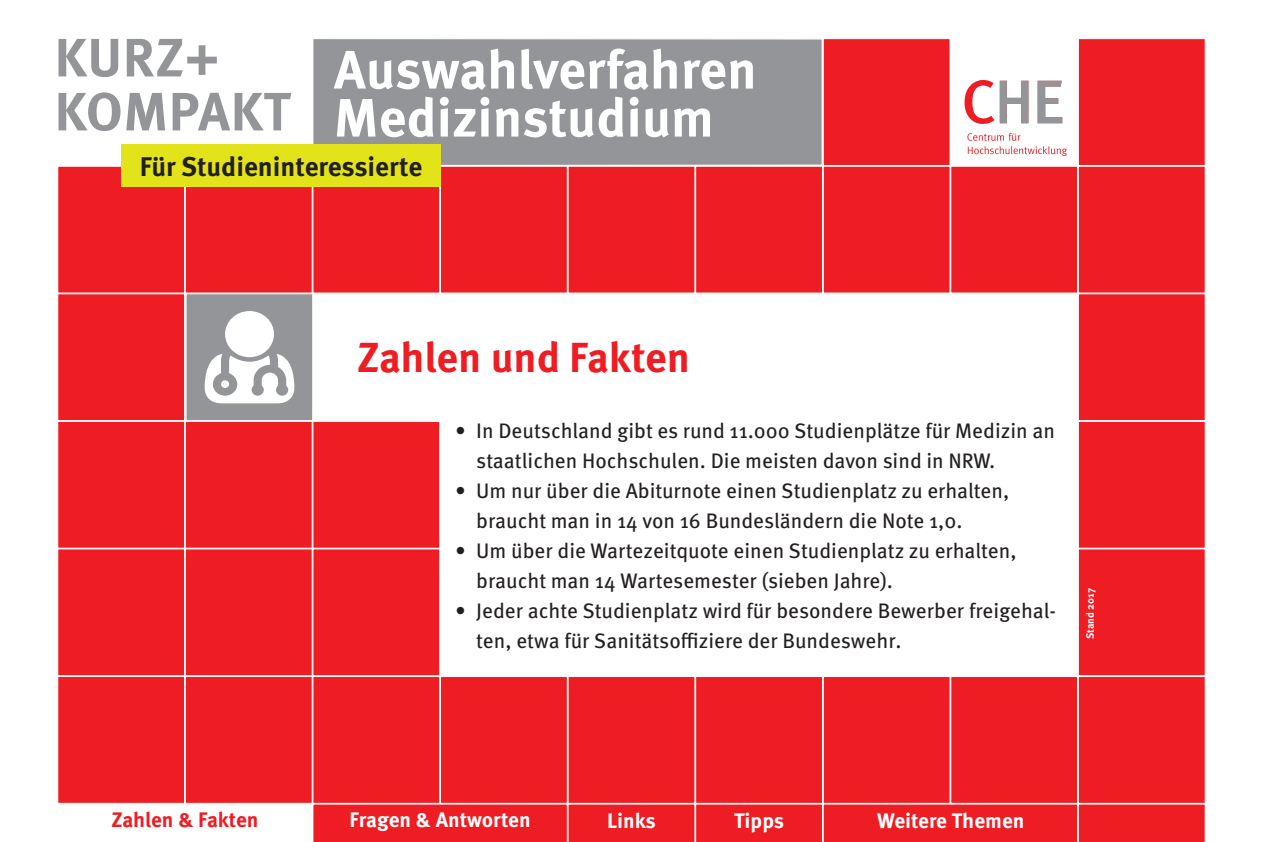
<style>
.page{position:relative;width:1263px;height:842px;background:#fff}
.page>*{position:absolute;margin:0;border:0;box-sizing:border-box;transform-origin:0 0}
.t1{font:700 54px "Meta Pro";color:#fff}
.t2{font:700 54px "Meta Pro";letter-spacing:.01em;color:#939598}
.t3{font:700 42px "Meta Pro";letter-spacing:-.01em;color:#ee1d23}
.t4{font:700 27px "Meta Pro";color:#231f20}
.t5{font:21px/30px "Meta Pro";color:#231f20}
.t6{font:700 21px "Meta Pro";color:#fff}
.t7{font:700 21px "Meta Pro";letter-spacing:-.01em;color:#ee1d23}
.t8{font:700 10.5px "Meta Pro";color:#fff}
</style>
<div class="page">
<div style="left:57px;top:293px;width:128px;height:128px;background:#ee1d23;border:1px solid #fff"></div>
<div style="left:185px;top:421px;width:128px;height:128px;background:#ee1d23;border:1px solid #fff"></div>
<div style="left:185px;top:549px;width:128px;height:127px;background:#ee1d23;border:1px solid #fff"></div>
<div style="left:313px;top:421px;width:127px;height:128px;background:#ee1d23;border:1px solid #fff"></div>
<div style="left:313px;top:549px;width:127px;height:127px;background:#ee1d23;border:1px solid #fff"></div>
<div style="left:57px;top:421px;width:128px;height:128px;background:#ee1d23;border:1px solid #fff"></div>
<div style="left:823px;top:166px;width:127px;height:127px;background:#ee1d23;border:1px solid #fff"></div>
<div style="left:57px;top:676px;width:128px;height:128px;background:#ee1d23;border:1px solid #fff"></div>
<div style="left:185px;top:676px;width:128px;height:128px;background:#ee1d23;border:1px solid #fff"></div>
<div style="left:313px;top:676px;width:127px;height:128px;background:#ee1d23;border:1px solid #fff"></div>
<div style="left:568px;top:676px;width:127px;height:128px;background:#ee1d23;border:1px solid #fff"></div>
<div style="left:695px;top:676px;width:128px;height:128px;background:#ee1d23;border:1px solid #fff"></div>
<div style="left:823px;top:676px;width:127px;height:128px;background:#ee1d23;border:1px solid #fff"></div>
<div style="left:950px;top:676px;width:128px;height:128px;background:#ee1d23;border:1px solid #fff"></div>
<div style="left:1078px;top:676px;width:127px;height:128px;background:#ee1d23;border:1px solid #fff"></div>
<div style="left:185px;top:166px;width:128px;height:127px;background:#ee1d23;border:1px solid #fff"></div>
<div style="left:950px;top:166px;width:128px;height:127px;background:#ee1d23;border:1px solid #fff"></div>
<div style="left:313px;top:166px;width:127px;height:127px;background:#ee1d23;border:1px solid #fff"></div>
<div style="left:1078px;top:166px;width:127px;height:127px;background:#ee1d23;border:1px solid #fff"></div>
<div style="left:1078px;top:293px;width:127px;height:128px;background:#ee1d23;border:1px solid #fff"></div>
<div style="left:1078px;top:421px;width:127px;height:128px;background:#ee1d23;border:1px solid #fff"></div>
<div style="left:1078px;top:549px;width:127px;height:127px;background:#ee1d23;border:1px solid #fff"></div>
<div style="left:440px;top:166px;width:128px;height:127px;background:#ee1d23;border:1px solid #fff"></div>
<div style="left:568px;top:166px;width:127px;height:127px;background:#ee1d23"></div>
<div style="left:695px;top:166px;width:128px;height:127px;background:#ee1d23;border:1px solid #fff"></div>
<div style="left:823px;top:38px;width:127px;height:128px;background:#ee1d23;border:1px solid #fff"></div>
<div style="left:313px;top:39px;width:509px;height:126px;background:#939598"></div>
<div style="left:313px;top:38px;width:509px;height:128px;border:1px solid #fff"></div>
<svg style="left:964px;top:80px;width:103px;height:76px"></svg>
<div style="left:1078px;top:38px;width:127px;height:128px;background:#ee1d23;border:1px solid #fff"></div>
<div style="left:186px;top:293px;width:127px;height:128px;background:#939598;border:1px solid #fff"></div>
<div style="left:57px;top:549px;width:128px;height:127px;background:#ee1d23;border:1px solid #fff"></div>
<div style="left:440px;top:676px;width:128px;height:128px;background:#ee1d23;border:1px solid #fff"></div>
<div style="left:57px;top:166px;width:128px;height:127px;background:#ee1d23;border:1px solid #fff"></div>
<div style="left:313px;top:804px;width:892px;height:38px;background:#ee1d23"></div>
<div style="left:121px;top:145px;width:320px;height:42px;background:#e2e318"></div>
<svg style="left:205px;top:311px;width:89px;height:92px"></svg>
<p class="t2" style="left:54px;top:15px;width:166px">KURZ+</p>
<p class="t2" style="left:54px;top:69px;width:237px">KOMPAKT</p>
<p class="t1" style="left:334px;top:28px;width:425px">Auswahlverfahren</p>
<p class="t1" style="left:334px;top:76px;width:382px">Medizinstudium</p>
<p class="t4" style="left:140px;top:146px;width:284px">Für Studieninteressierte</p>
<p class="t3" style="left:357px;top:324px;width:334px">Zahlen und Fakten</p>
<p class="t5" style="left:476px;top:414px;width:580px;text-indent:-21px">• In Deutschland gibt es rund 11.000 Studienplätze für Medizin an staatlichen Hochschulen. Die meisten davon sind in NRW.</p>
<p class="t5" style="left:476px;top:474px;width:534px;text-indent:-21px">• Um nur über die Abiturnote einen Studienplatz zu erhalten, braucht man in 14 von 16 Bundesländern die Note 1,0.</p>
<p class="t5" style="left:476px;top:534px;width:542px;text-indent:-21px">• Um über die Wartezeitquote einen Studienplatz zu erhalten, braucht man 14 Wartesemester (sieben Jahre).</p>
<p class="t5" style="left:476px;top:594px;width:581px;text-indent:-21px">• Jeder achte Studienplatz wird für besondere Bewerber freigehal&shy;ten, etwa für Sanitätsoffiziere der Bundeswehr.</p>
<p class="t8" style="left:1082px;top:639px;width:52px;rotate:-90deg">Stand 2017</p>
<p class="t7" style="left:111px;top:804px;width:149px">Zahlen &amp; Fakten</p>
<p class="t6" style="left:350px;top:804px;width:183px">Fragen &amp; Antworten</p>
<p class="t6" style="left:607px;top:804px;width:50px">Links</p>
<p class="t6" style="left:734px;top:804px;width:52px">Tipps</p>
<p class="t6" style="left:877px;top:804px;width:149px">Weitere Themen</p>
</div>
